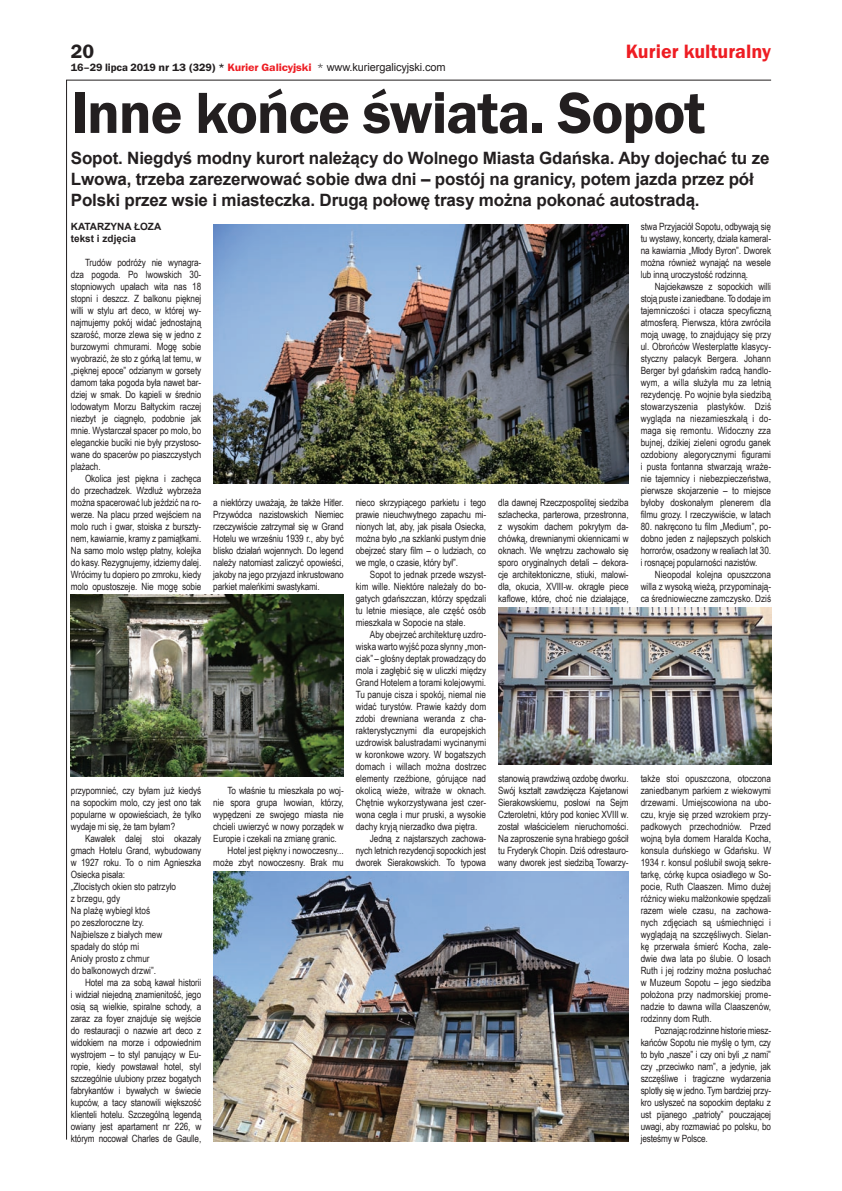
<style>
.page{position:relative;width:842px;height:1191px;background:#fff}
.page>*{position:absolute;margin:0;border:0;box-sizing:border-box;transform-origin:0 0}
.t1{font:600 60px "Franklin Got Itc TEE";letter-spacing:-.02em;color:#231f20}
.t2{font:600 20px "Franklin Got Itc TEE";color:#ee1d23}
.t3{font:600 20px "Franklin Got Itc TEE";color:#231f20}
.t4{font:700 17px/21px "Arial";letter-spacing:-.01em;color:#231f20}
.t5{font:600 11px "Franklin Got Itc TEE";letter-spacing:-.01em;color:#231f20}
.t6{font:10px/12px "Arial Narrow";letter-spacing:-.005em;color:#231f20;text-align:justify}
.t7{font:700 10px/12px "Arial";color:#231f20}
.s1{color:#ee1d23}
.s2{font-weight:400}
.s3{font-family:"Arial";font-weight:400}
</style>
<div class="page">
<hr style="left:66px;top:80px;width:705px;height:1px;background:#231f20">
<hr style="left:66px;top:80px;width:1px;height:1059px;background:#231f20">
<img style="left:213px;top:225px;width:416px;height:258px">
<img style="left:498px;top:607px;width:273px;height:157px">
<img style="left:71px;top:594px;width:273px;height:182px">
<img style="left:213px;top:871px;width:416px;height:270px">
<h2 class="t3" style="left:71px;top:40px;width:25px">20</h2>
<p class="t5" style="left:71px;top:61px;width:376px">16–29 lipca 2019 nr 13 (329) * <span class="s1">kurier galicyjski</span> <span class="s2">*</span> <span class="s3">www.kuriergalicyjski.com</span></p>
<h2 class="t2" style="left:626px;top:40px;width:147px">Kurier kulturalny</h2>
<h1 class="t1" style="left:71px;top:79px;width:636px">Inne końce świata. Sopot</h1>
<p class="t4" style="left:71px;top:148px;width:700px">Sopot. Niegdyś modny kurort należący do Wolnego Miasta Gdańska. Aby dojechać tu ze<br>Lwowa, trzeba zarezerwować sobie dwa dni – postój na granicy, potem jazda przez pół<br>Polski przez wsie i miasteczka. Drugą połowę trasy można pokonać autostradą.</p>
<p class="t7" style="left:71px;top:220px;width:92px">KATARZYNA ŁOZA tekst i zdjęcia</p>
<p class="t6" style="left:71px;top:256px;width:132px;text-indent:14px">Trudów podróży nie wynagra&shy;dza pogoda. Po lwowskich 30- stopniowych upałach wita nas 18 stopni i deszcz. Z balkonu pięknej willi w stylu art deco, w której wy&shy;najmujemy pokój widać jednostajną szarość, morze zlewa się w jedno z burzowymi chmurami. Mogę sobie wyobrazić, że sto z górką lat temu, w „pięknej epoce” odzianym w gorsety damom taka pogoda była nawet bar&shy;dziej w smak. Do kąpieli w średnio lodowatym Morzu Bałtyckim raczej niezbyt je ciągnęło, podobnie jak mnie. Wystarczał spacer po molo, bo eleganckie buciki nie były przystoso&shy;wane do spacerów po piaszczystych plażach.</p>
<p class="t6" style="left:71px;top:472px;width:132px;text-indent:14px">Okolica jest piękna i zachęca do przechadzek. Wzdłuż wybrzeża można spacerować lub jeździć na ro&shy;werze. Na placu przed wejściem na molo ruch i gwar, stoiska z burszty&shy;nem, kawiarnie, kramy z pamiątkami.<br>Na samo molo wstęp płatny, kolejka do kasy. Rezygnujemy, idziemy dalej.<br>Wrócimy tu dopiero po zmroku, kiedy molo opustoszeje. Nie mogę sobie</p>
<p class="t6" style="left:213px;top:495px;width:132px">a niektórzy uważają, że także Hitler.<br>Przywódca nazistowskich Niemiec rzeczywiście zatrzymał się w Grand Hotelu we wrześniu 1939 r., aby być blisko działań wojennych. Do legend należy natomiast zaliczyć opowieści, jakoby na jego przyjazd inkrustowano parkiet maleńkimi swastykami.</p>
<p class="t6" style="left:71px;top:784px;width:132px">przypomnieć, czy byłam już kiedyś na sopockim molo, czy jest ono tak popularne w opowieściach, że tylko wydaje mi się, że tam byłam?</p>
<p class="t6" style="left:71px;top:832px;width:132px;text-align:left;text-indent:14px">Kawałek dalej stoi okazały gmach Hotelu Grand, wybudowany w 1927 roku. To o nim Agnieszka<br>Osiecka pisała:<br>„Złocistych okien sto patrzyło<br>z brzegu, gdy<br>Na plażę wybiegł ktoś<br>po zeszłoroczne łzy.<br>Najbielsze z białych mew<br>spadały do stóp mi<br>Anioły prosto z chmur<br>do balkonowych drzwi”.</p>
<p class="t6" style="left:71px;top:976px;width:132px;text-indent:14px">Hotel ma za sobą kawał historii i widział niejedną znamienitość, jego osią są wielkie, spiralne schody, a zaraz za foyer znajduje się wejście do restauracji o nazwie art deco z widokiem na morze i odpowiednim wystrojem – to styl panujący w Eu&shy;ropie, kiedy powstawał hotel, styl szczególnie ulubiony przez bogatych fabrykantów i bywałych w świecie kupców, a tacy stanowili większość klienteli hotelu. Szczególną legendą owiany jest apartament nr 226, w którym nocował Charles de Gaulle,</p>
<p class="t6" style="left:227px;top:783px;width:118px">To właśnie tu mieszkała po woj-</p>
<p class="t6" style="left:213px;top:795px;width:132px">nie spora grupa lwowian, którzy,</p>
<p class="t6" style="left:213px;top:807px;width:132px">wypędzeni ze swojego miasta nie</p>
<p class="t6" style="left:213px;top:819px;width:132px">chcieli uwierzyć w nowy porządek w</p>
<p class="t6" style="left:213px;top:831px;width:125px">Europie i czekali na zmianę granic.</p>
<p class="t6" style="left:227px;top:843px;width:118px">Hotel jest piękny i nowoczesny...</p>
<p class="t6" style="left:213px;top:855px;width:132px">może zbyt nowoczesny. Brak mu</p>
<p class="t6" style="left:356px;top:495px;width:132px">nieco skrzypiącego parkietu i tego prawie nieuchwytnego zapachu mi&shy;nionych lat, aby, jak pisała Osiecka, można było „na szklanki pustym dnie obejrzeć stary film – o ludziach, co we mgle, o czasie, który był”.</p>
<p class="t6" style="left:356px;top:567px;width:132px;text-indent:14px">Sopot to jednak przede wszyst&shy;kim wille. Niektóre należały do bo&shy;gatych gdańszczan, którzy spędzali tu letnie miesiące, ale część osób mieszkała w Sopocie na stałe.</p>
<p class="t6" style="left:370px;top:627px;width:118px">Aby obejrzeć architekturę uzdro-</p>
<p class="t6" style="left:356px;top:639px;width:132px">wiska warto wyjść poza słynny „mon-</p>
<p class="t6" style="left:356px;top:651px;width:132px">ciak” – głośny deptak prowadzący do</p>
<p class="t6" style="left:356px;top:663px;width:132px">mola i zagłębić się w uliczki między</p>
<p class="t6" style="left:356px;top:675px;width:132px">Grand Hotelem a torami kolejowymi.</p>
<p class="t6" style="left:356px;top:687px;width:132px">Tu panuje cisza i spokój, niemal nie</p>
<p class="t6" style="left:356px;top:699px;width:132px">widać turystów. Prawie każdy dom</p>
<p class="t6" style="left:356px;top:711px;width:132px">zdobi drewniana weranda z cha-</p>
<p class="t6" style="left:356px;top:723px;width:132px">rakterystycznymi dla europejskich</p>
<p class="t6" style="left:356px;top:735px;width:132px">uzdrowisk balustradami wycinanymi</p>
<p class="t6" style="left:356px;top:747px;width:132px">w koronkowe wzory. W bogatszych</p>
<p class="t6" style="left:356px;top:759px;width:132px">domach i willach można dostrzec</p>
<p class="t6" style="left:356px;top:771px;width:132px">elementy rzeźbione, górujące nad</p>
<p class="t6" style="left:356px;top:783px;width:132px">okolicą wieże, witraże w oknach.</p>
<p class="t6" style="left:356px;top:795px;width:132px">Chętnie wykorzystywana jest czer-</p>
<p class="t6" style="left:356px;top:807px;width:132px">wona cegła i mur pruski, a wysokie</p>
<p class="t6" style="left:356px;top:819px;width:123px">dachy kryją nierzadko dwa piętra.</p>
<p class="t6" style="left:370px;top:831px;width:118px">Jedną z najstarszych zachowa-</p>
<p class="t6" style="left:356px;top:843px;width:132px">nych letnich rezydencji sopockich jest</p>
<p class="t6" style="left:356px;top:855px;width:132px">dworek Sierakowskich. To typowa</p>
<p class="t6" style="left:498px;top:496px;width:132px">dla dawnej Rzeczpospolitej siedziba szlachecka, parterowa, przestronna, z wysokim dachem pokrytym da&shy;chówką, drewnianymi okiennicami w oknach. We wnętrzu zachowało się sporo oryginalnych detali – dekora&shy;cje architektoniczne, stiuki, malowi&shy;dła, okucia, XVIII-w. okrągłe piece kaflowe, które, choć nie działające,</p>
<p class="t6" style="left:641px;top:220px;width:132px">stwa Przyjaciół Sopotu, odbywają się tu wystawy, koncerty, działa kameral&shy;na kawiarnia „Młody Byron”. Dworek można również wynająć na wesele lub inną uroczystość rodzinną.</p>
<p class="t6" style="left:641px;top:280px;width:132px;text-indent:14px">Najciekawsze z sopockich willi stoją puste i zaniedbane. To dodaje im tajemniczości i otacza specyficzną atmosferą. Pierwsza, która zwróciła moją uwagę, to znajdujący się przy ul. Obrońców Westerplatte klasycy&shy;styczny pałacyk Bergera. Johann Berger był gdańskim radcą handlo&shy;wym, a willa służyła mu za letnią rezydencję. Po wojnie była siedzibą stowarzyszenia plastyków. Dziś wygląda na niezamieszkałą i do&shy;maga się remontu. Widoczny zza bujnej, dzikiej zieleni ogrodu ganek ozdobiony alegorycznymi figurami i pusta fontanna stwarzają wraże&shy;nie tajemnicy i niebezpieczeństwa, pierwsze skojarzenie – to miejsce byłoby doskonałym plenerem dla filmu grozy. I rzeczywiście, w latach</p>
<p class="t6" style="left:641px;top:520px;width:132px">80. nakręcono tu film „Medium”, po&shy;dobno jeden z najlepszych polskich horrorów, osadzony w realiach lat 30. i rosnącej popularności nazistów.</p>
<p class="t6" style="left:641px;top:568px;width:132px;text-indent:14px">Nieopodal kolejna opuszczona willa z wysoką wieżą, przypominają&shy;ca średniowieczne zamczysko. Dziś</p>
<p class="t6" style="left:498px;top:772px;width:132px">stanowią prawdziwą ozdobę dworku.<br>Swój kształt zawdzięcza Kajetanowi Sierakowskiemu, posłowi na Sejm Czteroletni, który pod koniec XVIII w. został właścicielem nieruchomości.<br>Na zaproszenie syna hrabiego gościł tu Fryderyk Chopin. Dziś odrestauro&shy;wany dworek jest siedzibą Towarzy-</p>
<p class="t6" style="left:641px;top:772px;width:132px">także stoi opuszczona, otoczona zaniedbanym parkiem z wiekowymi drzewami. Umiejscowiona na ubo&shy;czu, kryje się przed wzrokiem przy&shy;padkowych przechodniów. Przed wojną była domem Haralda Kocha, konsula duńskiego w Gdańsku. W 1934 r. konsul poślubił swoją sekre&shy;tarkę, córkę kupca osiadłego w So&shy;pocie, Ruth Claaszen. Mimo dużej różnicy wieku małżonkowie spędzali razem wiele czasu, na zachowa&shy;nych zdjęciach są uśmiechnięci i wyglądają na szczęśliwych. Sielan&shy;kę przerwała śmierć Kocha, zale&shy;dwie dwa lata po ślubie. O losach Ruth i jej rodziny można posłuchać w Muzeum Sopotu – jego siedziba położona przy nadmorskiej prome&shy;nadzie to dawna willa Claaszenów, rodzinny dom Ruth.</p>
<p class="t6" style="left:641px;top:1024px;width:132px;text-indent:14px">Poznając rodzinne historie miesz&shy;kańców Sopotu nie myślę o tym, czy to było „nasze” i czy oni byli „z nami” czy „przeciwko nam”, a jedynie, jak szczęśliwe i tragiczne wydarzenia splotły się w jedno. Tym bardziej przy&shy;kro usłyszeć na sopockim deptaku z ust pijanego „patrioty” pouczającej uwagi, aby rozmawiać po polsku, bo jesteśmy w Polsce.</p>
</div>
